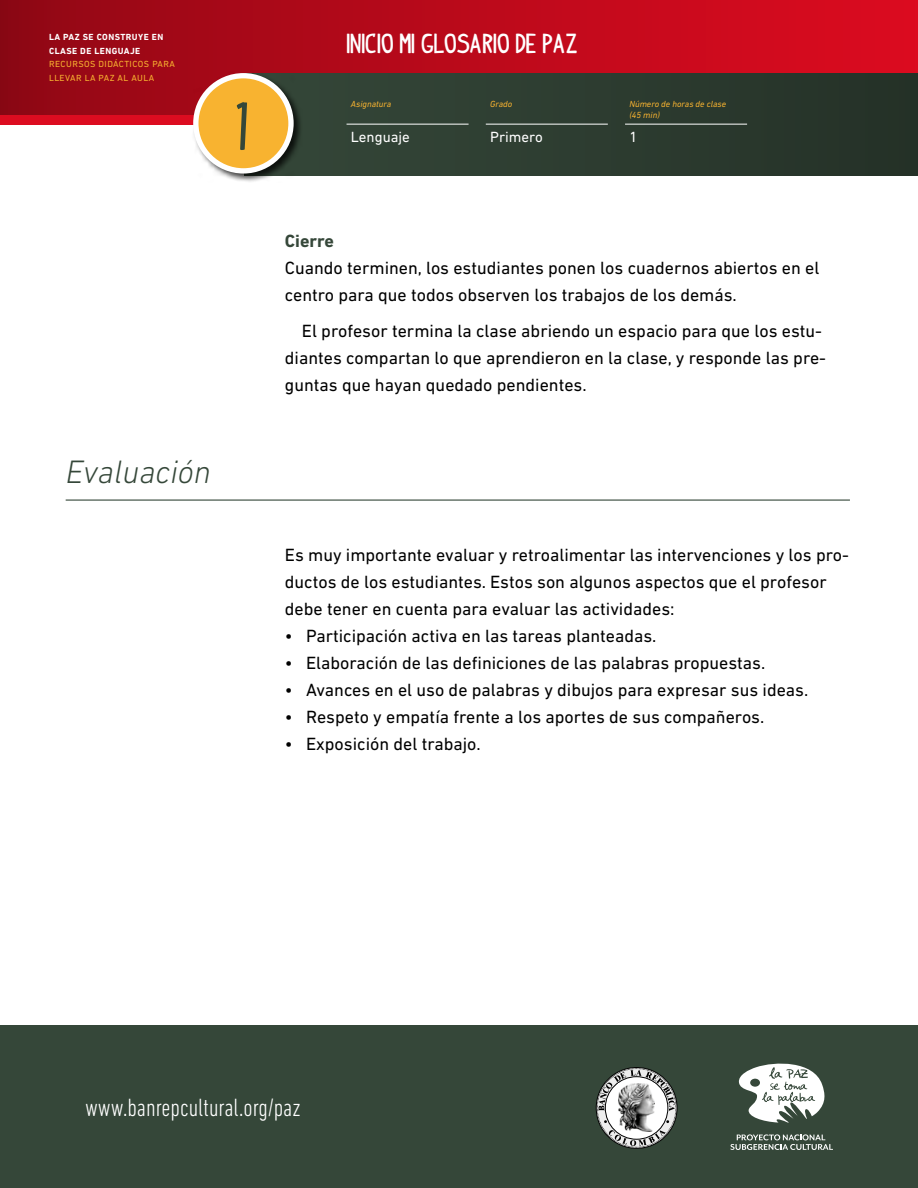
<style>
.page{position:relative;width:918px;height:1188px;background:#fff}
.page>*{position:absolute;margin:0;border:0;box-sizing:border-box;transform-origin:0 0}
.t1{font:700 51.9px "indypimp";color:#354739}
.t0{font:italic 300 33px "DIN Next LT Pro";color:#354739}
.t2{font:300 condensed 25.35px "DIN Next LT Pro";color:#fff}
.t3{font:700 21.15px "indypimp";color:#fff}
.P1{font:18px/27px "DIN Next LT Pro";color:#000}
.P2{font:18px/27px "DIN Next LT Pro";color:#000}
.t3-2{font:700 18px "DIN Next LT Pro";color:#354739}
.t4{font:15px "DIN Next LT Pro";color:#fff}
.t5{font:italic 9px/10.8px "DIN Next LT Pro";color:#f8b330}
.t6{font:9px/13.5px "DIN Next LT Pro";letter-spacing:.05em;color:#f8b330}
.t7{font:700 9px/13.5px "DIN Next LT Pro";letter-spacing:.05em;color:#fff}
</style>
<div class="page">
<div style="left:0;top:0;width:918px;height:115px;background:linear-gradient(to right,#920715,#de0b20)"></div>
<div style="left:243px;top:73px;width:675px;height:102px;background:#2d3c30"></div>
<hr style="left:347px;top:124px;width:122px;height:1px;background:#fff">
<hr style="left:486px;top:124px;width:122px;height:1px;background:#fff">
<hr style="left:625px;top:124px;width:122px;height:1px;background:#fff">
<div style="left:192px;top:71px;width:111px;height:112px;background:#000;opacity:.75"></div>
<div style="left:196px;top:76px;width:95px;height:95px;background:#f8b330;border-radius:50%"></div>
<div style="left:193px;top:73px;width:101px;height:101px;border:5px solid #fff;border-radius:50%"></div>
<hr style="left:66px;top:500px;width:784px;height:1px;background:#354739">
<div style="left:0;top:1026px;width:918px;height:162px;background:#354739"></div>
<svg style="left:730px;top:1134px;width:103px;height:16px"></svg>
<svg style="left:738px;top:1063px;width:87px;height:60px"></svg>
<svg style="left:596px;top:1067px;width:82px;height:82px"></svg>
<img style="left:618px;top:1083px;width:37px;height:49px">
<p class="t7" style="left:49px;top:31px;width:116px">LA PAZ SE CONSTRUYE EN<br>CLASE DE LENGUAJE</p>
<p class="t6" style="left:49px;top:58px;width:127px">RECURSOS DIDÁCTICOS PARA<br>LLEVAR LA PAZ AL AULA</p>
<h1 class="t1" style="left:237px;top:102px;width:15px">1</h1>
<p class="t0" style="left:66px;top:452px;width:147px">Evaluación</p>
<p class="t3" style="left:347px;top:34px;width:233px">INICIO MI GLOSARIO DE PAZ</p>
<p class="t5" style="left:351px;top:99px;width:42px">Asignatura</p>
<p class="t4" style="left:351px;top:128px;width:61px">Lenguaje</p>
<p class="t5" style="left:490px;top:99px;width:24px">Grado</p>
<p class="t4" style="left:490px;top:128px;width:54px">Primero</p>
<p class="t5" style="left:629px;top:99px;width:98px">Número de horas de clase (45 min)</p>
<p class="t4" style="left:629px;top:128px;width:10px">1</p>
<p class="t3-2" style="left:285px;top:231px;width:51px">Cierre</p>
<p class="P1" style="left:285px;top:255px;width:536px">Cuando terminen, los estudiantes ponen los cuadernos abiertos en el centro para que todos observen los trabajos de los demás.</p>
<p class="P2" style="left:285px;top:317px;width:543px;text-indent:17px">El profesor termina la clase abriendo un espacio para que los estu&shy;diantes compartan lo que aprendieron en la clase, y responde las pre&shy;guntas que hayan quedado pendientes.</p>
<p class="P1" style="left:285px;top:541px;width:566px">Es muy importante evaluar y retroalimentar las intervenciones y los pro&shy;ductos de los estudiantes. Estos son algunos aspectos que el profesor debe tener en cuenta para evaluar las actividades:</p>
<p class="P1" style="left:285px;top:622px;width:373px">• Participación activa en las tareas planteadas.</p>
<p class="P1" style="left:285px;top:649px;width:482px">• Elaboración de las definiciones de las palabras propuestas.</p>
<p class="P1" style="left:285px;top:676px;width:525px">• Avances en el uso de palabras y dibujos para expresar sus ideas.</p>
<p class="P1" style="left:285px;top:703px;width:481px">• Respeto y empatía frente a los aportes de sus compañeros.</p>
<p class="P1" style="left:285px;top:730px;width:197px">• Exposición del trabajo.</p>
<p class="t2" style="left:85px;top:1093px;width:217px">www.banrepcultural.org/paz</p>
</div>
